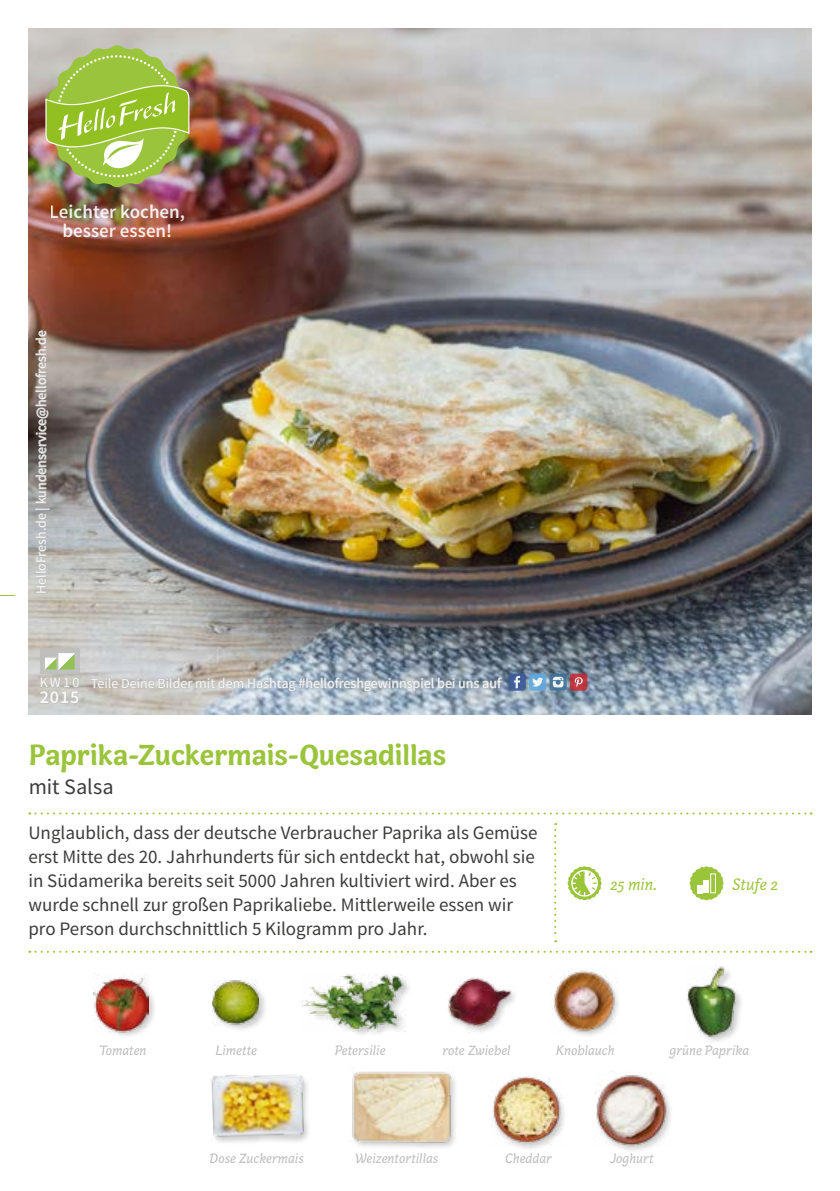
<style>
.page{position:relative;width:840px;height:1191px;background:#fff}
.page>*{position:absolute;margin:0;border:0;box-sizing:border-box;transform-origin:0 0}
.FRONT_Recipe_Title{font:700 30px "Capucine Basic";letter-spacing:-.005em;color:#9ac43a}
.FRONT_Recipe_Subtitl{font:22px "Source Sans Pro";color:#3c3c3b}
.FRONT___BACK_Running{font:19px/24px "Source Sans Pro";color:#3c3c3b}
.t1{font:600 19px/19px "Source Sans Pro";color:#fff;text-align:center}
.t2{font:600 18px "Source Sans Pro";color:#fff}
.FRONT_Icons{font:italic 17px "Capucine Basic";color:#9ac43a}
.t3{font:14px "Source Sans Pro";color:#fff}
.FRONT_ingredients{font:italic 14px "Capucine Basic";color:#bcbcbc}
</style>
<div class="page">
<img style="left:28px;top:28px;width:783px;height:686px">
<div style="left:40px;top:648px;width:39px;height:26px;background:#bcbcbc"></div>
<div style="left:552px;top:968px;width:69px;height:71px;background:#000;opacity:.2"></div>
<img style="left:552px;top:968px;width:66px;height:65px">
<div style="left:302px;top:972px;width:109px;height:66px;background:#000;opacity:.2"></div>
<img style="left:301px;top:973px;width:104px;height:58px">
<img style="left:425px;top:952px;width:102px;height:81px">
<div style="left:685px;top:967px;width:59px;height:78px;background:#000;opacity:.2"></div>
<img style="left:685px;top:966px;width:50px;height:72px">
<div style="left:593px;top:1074px;width:80px;height:79px;background:#000;opacity:.2"></div>
<img style="left:593px;top:1074px;width:75px;height:72px">
<img style="left:492px;top:1076px;width:71px;height:72px">
<div style="left:210px;top:980px;width:57px;height:53px;background:#000;opacity:.2"></div>
<img style="left:212px;top:980px;width:46px;height:45px">
<div style="left:93px;top:975px;width:64px;height:63px;background:#000;opacity:.2"></div>
<img style="left:93px;top:975px;width:56px;height:58px">
<img style="left:45px;top:45px;width:144px;height:142px">
<svg style="left:29px;top:812px;width:782px;height:2px"></svg>
<svg style="left:554px;top:823px;width:2px;height:119px"></svg>
<svg style="left:29px;top:950px;width:782px;height:2px"></svg>
<svg style="left:35px;top:330px;width:15px;height:264px"></svg>
<svg style="left:39px;top:653px;width:41px;height:51px"></svg>
<svg style="left:90px;top:673px;width:412px;height:24px"></svg>
<div style="left:508px;top:673px;width:17px;height:17px;background:#3c5a9a;border-radius:3px"></div>
<svg style="left:514px;top:676px;width:6px;height:12px"></svg>
<svg style="left:549px;top:673px;width:17px;height:17px"></svg>
<svg style="left:552px;top:677px;width:11px;height:10px"></svg>
<div style="left:528px;top:673px;width:18px;height:17px;background:#5ea9de;border-radius:3px"></div>
<svg style="left:532px;top:677px;width:11px;height:9px"></svg>
<svg style="left:569px;top:673px;width:18px;height:17px"></svg>
<svg style="left:574px;top:677px;width:8px;height:10px"></svg>
<svg style="left:0;top:595px;width:15px;height:1px"></svg>
<svg style="left:689px;top:866px;width:34px;height:34px"></svg>
<div style="left:710px;top:873px;width:5px;height:20px;border:1px solid #fff"></div>
<div style="left:210px;top:1074px;width:102px;height:71px;background:#000;opacity:.2"></div>
<img style="left:210px;top:1074px;width:96px;height:66px">
<div style="left:351px;top:1072px;width:107px;height:81px;background:#fbfbfb"></div>
<img style="left:352px;top:1071px;width:102px;height:75px">
<svg style="left:567px;top:866px;width:34px;height:34px"></svg>
<p class="t1" style="left:50px;top:203px;width:137px">Leichter kochen, besser essen!</p>
<p class="t3" style="left:33px;top:594px;width:265px;rotate:-90deg">HelloFresh.de | kundenservice@hellofresh.de</p>
<p class="t3" style="left:40px;top:674px;width:41px">KW10</p>
<p class="t2" style="left:40px;top:686px;width:41px">2015</p>
<p class="t3" style="left:91px;top:674px;width:411px">Teile Deine Bilder mit dem Hashtag #hellofreshgewinnspiel bei uns auf</p>
<p class="FRONT_Recipe_Title" style="left:29px;top:731px;width:419px">Paprika-Zuckermais-Quesadillas</p>
<p class="FRONT_Recipe_Subtitl" style="left:29px;top:772px;width:86px">mit Salsa</p>
<p class="FRONT___BACK_Running" style="left:28px;top:820px;width:510px">Unglaublich, dass der deutsche Verbraucher Paprika als Gemüse erst Mitte des 20. Jahrhunderts für sich entdeckt hat, obwohl sie in Südamerika bereits seit 5000 Jahren kultiviert wird. Aber es wurde schnell zur großen Paprikaliebe. Mittlerweile essen wir pro Person durchschnittlich 5 Kilogramm pro Jahr.</p>
<p class="FRONT_Icons" style="left:609px;top:871px;width:49px">25 min.</p>
<p class="FRONT_Icons" style="left:731px;top:871px;width:47px">Stufe 2</p>
<p class="FRONT_ingredients" style="left:99px;top:1040px;width:49px">Tomaten</p>
<p class="FRONT_ingredients" style="left:215px;top:1040px;width:43px">Limette</p>
<p class="FRONT_ingredients" style="left:334px;top:1040px;width:52px">Petersilie</p>
<p class="FRONT_ingredients" style="left:442px;top:1040px;width:70px">rote Zwiebel</p>
<p class="FRONT_ingredients" style="left:555px;top:1040px;width:60px">Knoblauch</p>
<p class="FRONT_ingredients" style="left:669px;top:1040px;width:81px">grüne Paprika</p>
<p class="FRONT_ingredients" style="left:209px;top:1148px;width:96px">Dose Zuckermais</p>
<p class="FRONT_ingredients" style="left:354px;top:1148px;width:85px">Weizentortillas</p>
<p class="FRONT_ingredients" style="left:505px;top:1148px;width:48px">Cheddar</p>
<p class="FRONT_ingredients" style="left:609px;top:1148px;width:45px">Joghurt</p>
</div>
